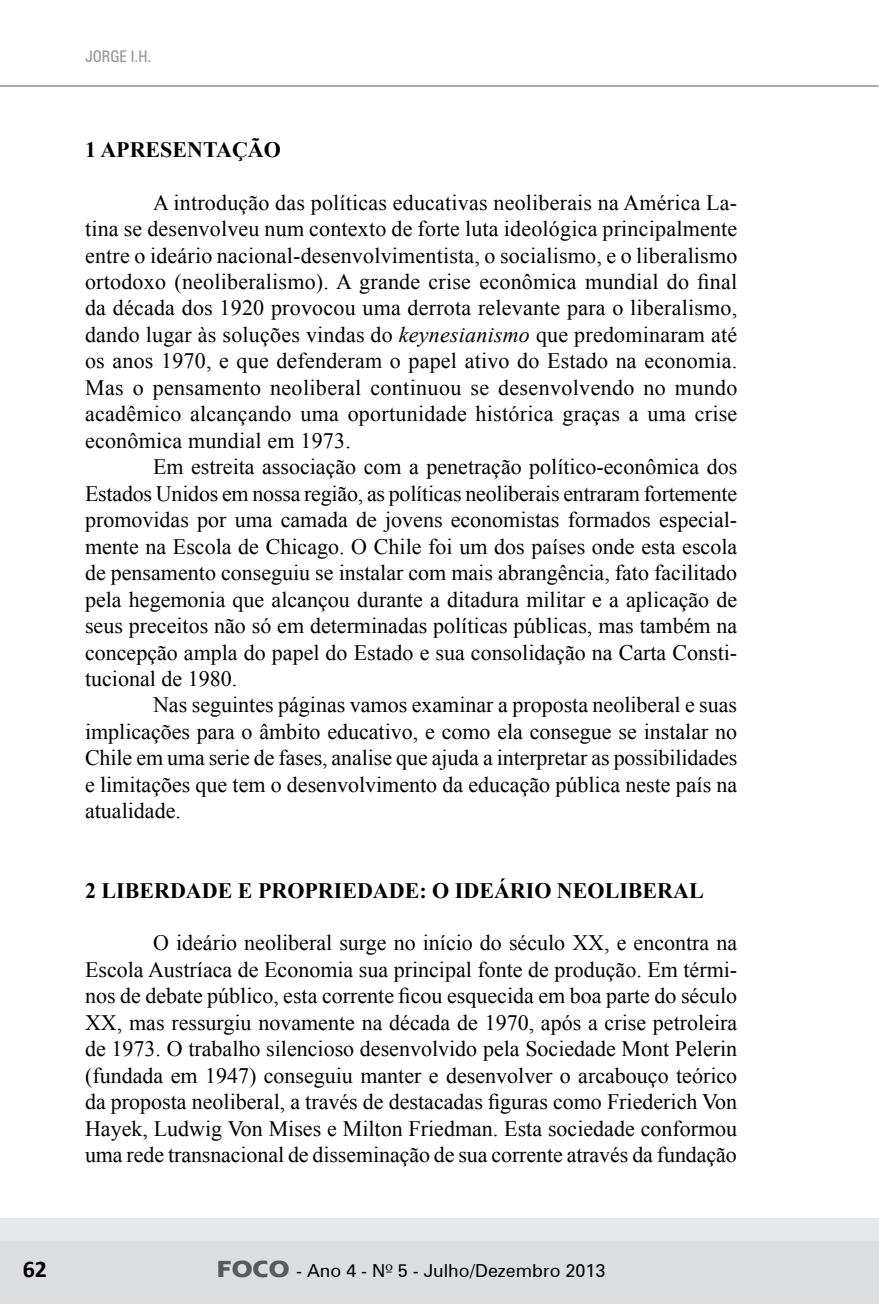
<style>
.page{position:relative;width:879px;height:1304px;background:#fff}
.page>*{position:absolute;margin:0;border:0;box-sizing:border-box;transform-origin:0 0}
.t1{font:700 24px "Calibri";color:#000}
.t2{font:22px/26.4px "Times New Roman";color:#000;text-align:justify}
.t3{font:700 22px "Times New Roman";color:#000}
.t4{font:18px "Zurich BT";color:#000}
.t5{font:condensed 16px "Zurich BT";color:#939598}
.s1{font-style:italic}
.s2{font-family:"Erie";font-weight:700;font-size:24px;color:#58595b}
.s3{font-family:"Zapf Humanist 601 BT"}
</style>
<div class="page">
<div style="left:0;top:1218px;width:878px;height:27px;background:#e6e7e8"></div>
<div style="left:0;top:1242px;width:879px;height:62px;background:#dcddde"></div>
<hr style="left:0;top:85px;width:878px;height:2px;background:#a7a9ac">
<p class="t5" style="left:85px;top:47px;width:68px">JORGE I.H.</p>
<p class="t3" style="left:85px;top:134px;width:31px">1 APRESE</p>
<p class="t3" style="left:187px;top:134px;width:89px">NTAÇÃO</p>
<p class="t2" style="left:85px;top:189px;width:654px;text-indent:68px">A introdução das políticas educativas neoliberais na América La&shy;tina se desenvolveu num contexto de forte luta ideológica principalmente entre o ideário nacional-desenvolvimentista, o socialismo, e o liberalismo ortodoxo (neoliberalismo). A grande crise econômica mundial do final da década dos 1920 provocou uma derrota relevante para o liberalismo, dando lugar às soluções vindas do <span class="s1">keynesianismo</span> que predominaram até os anos 1970, e que defenderam o papel ativo do Estado na economia.<br>Mas o pensamento neoliberal continuou se desenvolvendo no mundo acadêmico alcançando uma oportunidade histórica graças a uma crise econômica mundial em 1973.</p>
<p class="t2" style="left:85px;top:453px;width:654px;text-indent:68px">Em estreita associação com a penetração político-econômica dos Estados Unidos em nossa região, as políticas neoliberais entraram fortemente promovidas por uma camada de jovens economistas formados especial&shy;mente na Escola de Chicago. O Chile foi um dos países onde esta escola de pensamento conseguiu se instalar com mais abrangência, fato facilitado pela hegemonia que alcançou durante a ditadura militar e a aplicação de seus preceitos não só em determinadas políticas públicas, mas também na concepção ampla do papel do Estado e sua consolidação na Carta Consti&shy;tucional de 1980.</p>
<p class="t2" style="left:85px;top:692px;width:653px;text-indent:68px">Nas seguintes páginas vamos examinar a proposta neoliberal e suas implicações para o âmbito educativo, e como ela consegue se instalar no Chile em uma serie de fases, analise que ajuda a interpretar as possibilidades e limitações que tem o desenvolvimento da educação pública neste país na atualidade.</p>
<p class="t3" style="left:85px;top:875px;width:188px">2 LIBERDADE E PROPRIE</p>
<p class="t3" style="left:357px;top:875px;width:168px">DADE : O IDEÁRIO</p>
<p class="t3" style="left:557px;top:875px;width:31px">NEOLI</p>
<p class="t3" style="left:628px;top:875px;width:69px">BERAL</p>
<p class="t2" style="left:85px;top:930px;width:654px;text-indent:68px">O ideário neoliberal surge no início do século XX, e encontra na Escola Austríaca de Economia sua principal fonte de produção. Em térmi&shy;nos de debate público, esta corrente ficou esquecida em boa parte do século XX, mas ressurgiu novamente na década de 1970, após a crise petroleira de 1973. O trabalho silencioso desenvolvido pela Sociedade Mont Pelerin (fundada em 1947) conseguiu manter e desenvolver o arcabouço teórico da proposta neoliberal, a través de destacadas figuras como Friederich Von Hayek, Ludwig Von Mises e Milton Friedman. Esta sociedade conformou uma rede transnacional de disseminação de sua corrente através da fundação</p>
<p class="t1" style="left:23px;top:1253px;width:26px">62</p>
<p class="t4" style="left:217px;top:1260px;width:390px"><span class="s2">FOCO</span> - Ano 4 - N<span class="s3">º</span> 5 - Julho/Dezembro 2013</p>
</div>
